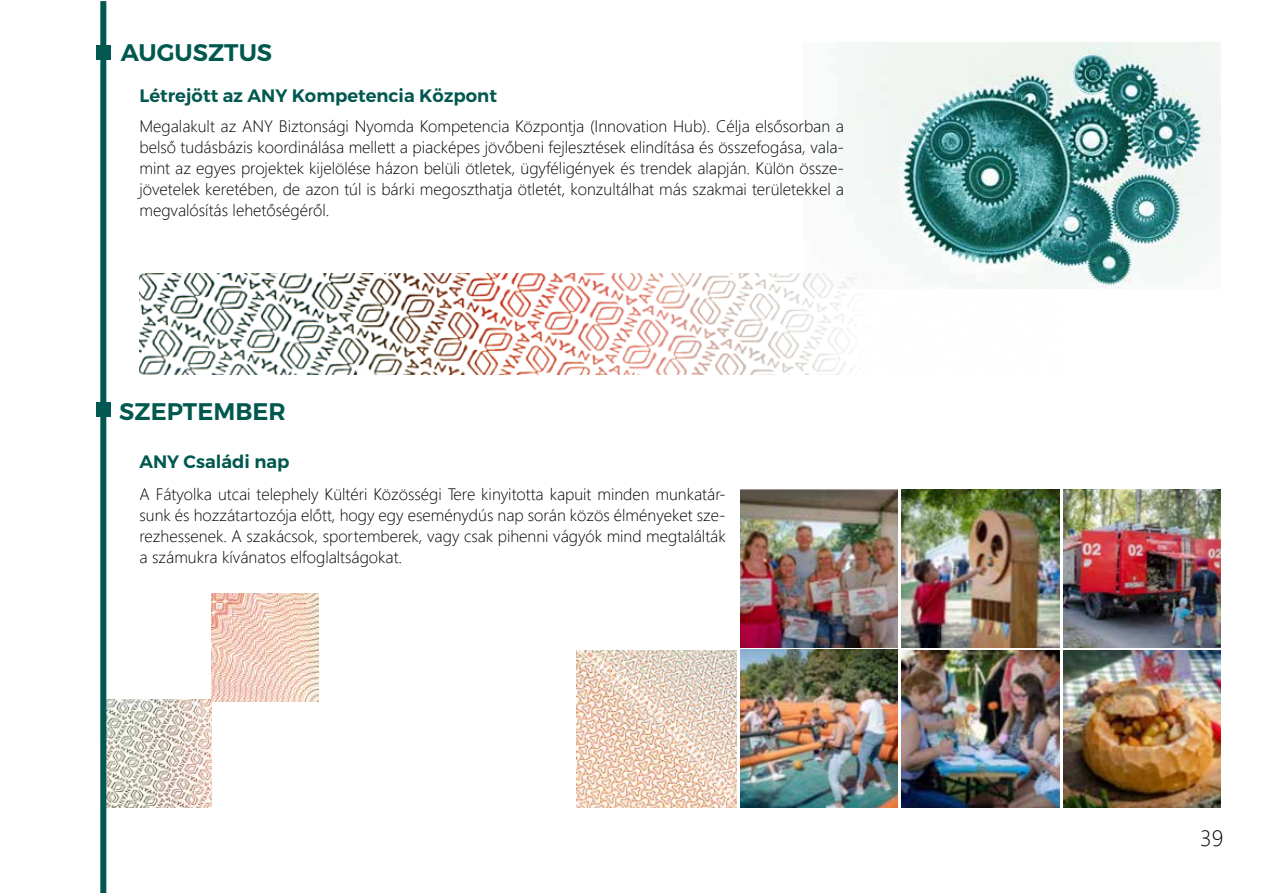
<style>
.page{position:relative;width:1263px;height:893px;background:#fff}
.page>*{position:absolute;margin:0;border:0;box-sizing:border-box;transform-origin:0 0}
.t1{font:600 24px "Montserrat";color:#00584e}
.t2{font:300 22.5px "Segoe UI";color:#000}
.t3{font:600 18px "Montserrat";color:#00584e}
.t4{font:300 16.5px/21px "Segoe UI";color:#000;text-align:justify}
</style>
<div class="page">
<img style="left:829px;top:43px;width:391px;height:245px">
<img style="left:139px;top:273px;width:920px;height:102px">
<img style="left:1063px;top:490px;width:157px;height:157px">
<img style="left:902px;top:490px;width:157px;height:157px">
<img style="left:741px;top:490px;width:157px;height:157px">
<img style="left:1063px;top:650px;width:157px;height:157px">
<img style="left:902px;top:650px;width:157px;height:157px">
<img style="left:741px;top:650px;width:157px;height:157px">
<img style="left:106px;top:700px;width:105px;height:107px">
<img style="left:211px;top:593px;width:108px;height:108px">
<img style="left:577px;top:650px;width:159px;height:158px">
<div style="left:100px;top:1px;width:6px;height:892px;background:#005850"></div>
<div style="left:96px;top:402px;width:15px;height:15px;background:#005850"></div>
<div style="left:96px;top:45px;width:15px;height:15px;background:#005850"></div>
<h1 class="t1" style="left:121px;top:37px;width:153px">AUGUSZTUS</h1>
<p class="t3" style="left:139px;top:85px;width:359px">Létrejött az ANY Kompetencia Központ</p>
<p class="t4" style="left:139px;top:114px;width:706px">Megalakult az ANY Biztonsági Nyomda Kompetencia Központja (Innovation Hub). Célja elsősorban a belső tudásbázis koordinálása mellett a piacképes jövőbeni fejlesztések elindítása és összefogása, vala&shy;mint az egyes projektek kijelölése házon belüli ötletek, ügyféligények és trendek alapján. Külön össze&shy;jövetelek keretében, de azon túl is bárki megoszthatja ötletét, konzultálhat más szakmai területekkel a megvalósítás lehetőségéről.</p>
<h1 class="t1" style="left:119px;top:397px;width:168px">SZEPTEMBER</h1>
<p class="t3" style="left:139px;top:450px;width:151px">ANY Családi nap</p>
<p class="t4" style="left:139px;top:482px;width:588px">A Fátyolka utcai telephely Kültéri Közösségi Tere kinyitotta kapuit minden munkatár&shy;sunk és hozzátartozója előtt, hogy egy eseménydús nap során közös élményeket sze&shy;rezhessenek. A szakácsok, sportemberek, vagy csak pihenni vágyók mind megtalálták a számukra kívánatos elfoglaltságokat.</p>
<h2 class="t2" style="left:1200px;top:816px;width:25px">39</h2>
</div>
